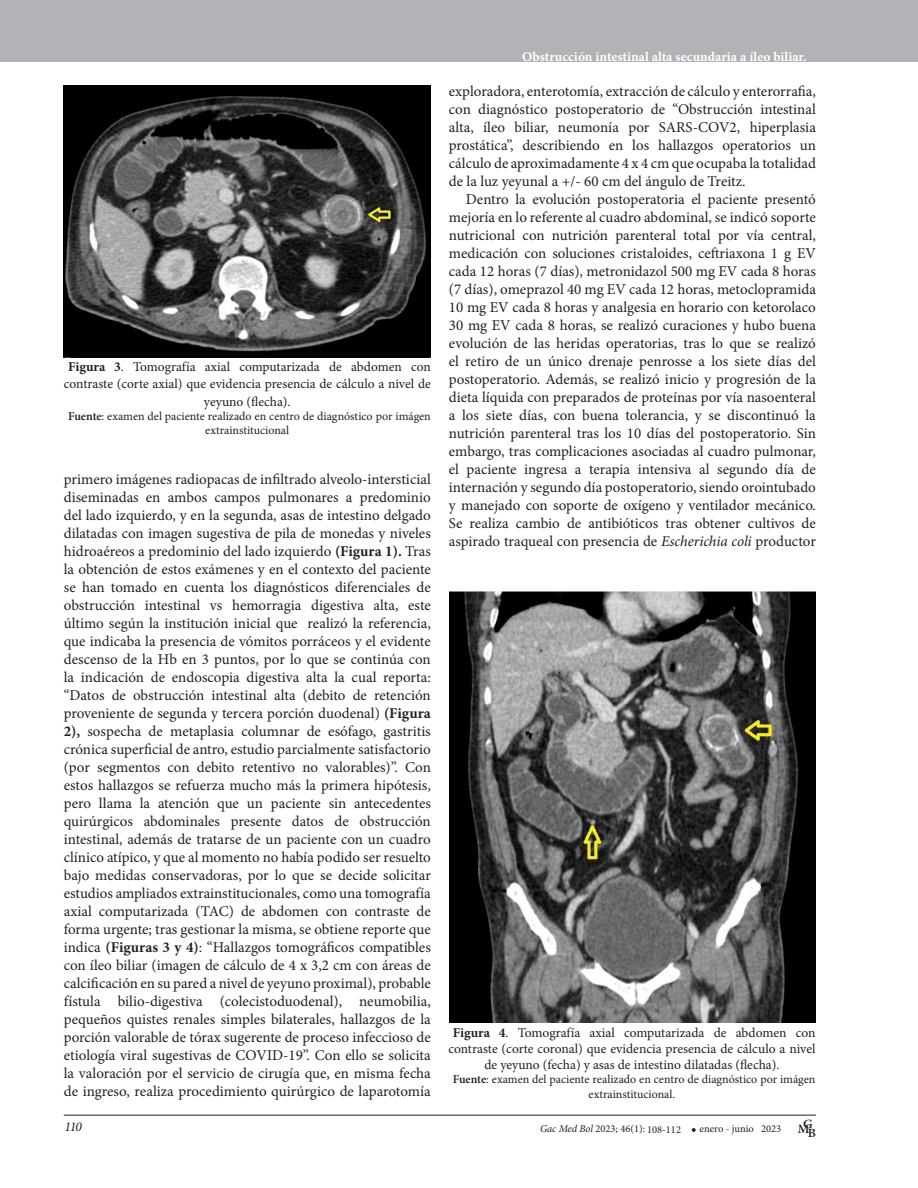
<style>
.page{position:relative;width:918px;height:1188px;background:#fff}
.page>*{position:absolute;margin:0;border:0;box-sizing:border-box;transform-origin:0 0}
.t1{font:15px/18px "Minion Pro";color:#231f20;text-align:justify}
.t2{font:13.5px/16.2px "Minion Pro";color:#231f20;text-align:center}
.t3{font:700 13.5px "Minion Pro";color:#fff}
.t4{font:italic 13.5px "Minion Pro";color:#231f20}
.t5{font:600 12.6px "Minion Pro";color:#231f20;scale:1.05 1}
.t6{font:12px/14.4px "Minion Pro";color:#231f20;text-align:center}
.t7{font:10.5px "Minion Pro";color:#231f20}
.s1{font-weight:700}
.s2{font-weight:600}
.s3{font-style:italic}
</style>
<div class="page">
<div style="left:0;top:1px;width:918px;height:61px;background:#b2b3b7"></div>
<hr style="left:64px;top:1115px;width:752px;height:1px;background:#231f20">
<svg style="left:692px;top:1128px;width:4px;height:4px"></svg>
<img style="left:64px;top:85px;width:367px;height:273px">
<img style="left:449px;top:591px;width:367px;height:432px">
<p class="t2" style="left:64px;top:359px;width:369px"><span class="s1">Figura 3</span>. Tomografía axial computarizada de abdomen con contraste (corte axial) que evidencia presencia de cálculo a nivel de</p>
<p class="t2" style="left:204px;top:393px;width:88px">yeyuno (flecha).</p>
<p class="t6" style="left:68px;top:409px;width:364px"><span class="s2">Fuente</span>: examen del paciente realizado en centro de diagnóstico por imágen extrainstitucional</p>
<p class="t1" style="left:64px;top:470px;width:369px">primero imágenes radiopacas de infiltrado alveolo-intersticial diseminadas en ambos campos pulmonares a predominio del lado izquierdo, y en la segunda, asas de intestino delgado dilatadas con imagen sugestiva de pila de monedas y niveles hidroaéreos a predominio del lado izquierdo <span class="s1">(Figura 1).</span> Tras la obtención de estos exámenes y en el contexto del paciente se han tomado en cuenta los diagnósticos diferenciales de obstrucción intestinal vs hemorragia digestiva alta, este último según la institución inicial que realizó la referencia, que indicaba la presencia de vómitos porráceos y el evidente descenso de la Hb en 3 puntos, por lo que se continúa con la indicación de endoscopia digestiva alta la cual reporta: “Datos de obstrucción intestinal alta (debito de retención proveniente de segunda y tercera porción duodenal) <span class="s1">(Figura 2),</span> sospecha de metaplasia columnar de esófago, gastritis crónica superficial de antro, estudio parcialmente satisfactorio (por segmentos con debito retentivo no valorables)”. Con estos hallazgos se refuerza mucho más la primera hipótesis, pero llama la atención que un paciente sin antecedentes quirúrgicos abdominales presente datos de obstrucción intestinal, además de tratarse de un paciente con un cuadro clínico atípico, y que al momento no había podido ser resuelto bajo medidas conservadoras, por lo que se decide solicitar estudios ampliados extrainstitucionales, como una tomografía axial computarizada (TAC) de abdomen con contraste de forma urgente; tras gestionar la misma, se obtiene reporte que indica <span class="s1">(Figuras 3 y 4)</span>: “Hallazgos tomográficos compatibles con íleo biliar (imagen de cálculo de 4 x 3,2 cm con áreas de calcificación en su pared a nivel de yeyuno proximal), probable fístula bilio-digestiva (colecistoduodenal), neumobilia, pequeños quistes renales simples bilaterales, hallazgos de la porción valorable de tórax sugerente de proceso infeccioso de etiología viral sugestivas de COVID-19”. Con ello se solicita la valoración por el servicio de cirugía que, en misma fecha de ingreso, realiza procedimiento quirúrgico de laparotomía</p>
<p class="t3" style="left:522px;top:47px;width:286px">Obstrucción intestinal alta secundaria a íleo biliar.</p>
<p class="t1" style="left:449px;top:82px;width:369px">exploradora, enterotomía, extracción de cálculo y enterorrafia, con diagnóstico postoperatorio de “Obstrucción intestinal alta, íleo biliar, neumonía por SARS-COV2, hiperplasia prostática”, describiendo en los hallazgos operatorios un cálculo de aproximadamente 4 x 4 cm que ocupaba la totalidad de la luz yeyunal a +/- 60 cm del ángulo de Treitz.</p>
<p class="t1" style="left:449px;top:190px;width:369px;text-indent:17px">Dentro la evolución postoperatoria el paciente presentó mejoría en lo referente al cuadro abdominal, se indicó soporte nutricional con nutrición parenteral total por vía central, medicación con soluciones cristaloides, ceftriaxona 1 g EV cada 12 horas (7 días), metronidazol 500 mg EV cada 8 horas (7 días), omeprazol 40 mg EV cada 12 horas, metoclopramida 10 mg EV cada 8 horas y analgesia en horario con ketorolaco 30 mg EV cada 8 horas, se realizó curaciones y hubo buena evolución de las heridas operatorias, tras lo que se realizó el retiro de un único drenaje penrosse a los siete días del postoperatorio. Además, se realizó inicio y progresión de la dieta líquida con preparados de proteínas por vía nasoenteral a los siete días, con buena tolerancia, y se discontinuó la nutrición parenteral tras los 10 días del postoperatorio. Sin embargo, tras complicaciones asociadas al cuadro pulmonar, el paciente ingresa a terapia intensiva al segundo día de internación y segundo día postoperatorio, siendo orointubado y manejado con soporte de oxígeno y ventilador mecánico.<br>Se realiza cambio de antibióticos tras obtener cultivos de aspirado traqueal con presencia de <span class="s3">Escherichia coli</span> productor</p>
<p class="t2" style="left:448px;top:1024px;width:369px"><span class="s1">Figura 4</span>. Tomografía axial computarizada de abdomen con contraste (corte coronal) que evidencia presencia de cálculo a nivel de yeyuno (fecha) y asas de intestino dilatadas (flecha).</p>
<p class="t6" style="left:453px;top:1073px;width:364px"><span class="s2">Fuente</span>: examen del paciente realizado en centro de diagnóstico por imágen extrainstitucional.</p>
<p class="t4" style="left:64px;top:1118px;width:19px">110</p>
<p class="t5" style="left:798px;top:1118px;width:16px">MG</p>
<p class="t7" style="left:540px;top:1122px;width:143px"><span class="s3">Gac Med Bol</span> 2023; 46(1): 108-112</p>
<p class="t7" style="left:700px;top:1122px;width:83px">enero - junio 2023</p>
<p class="t5" style="left:808px;top:1124px;width:9px">B</p>
</div>
